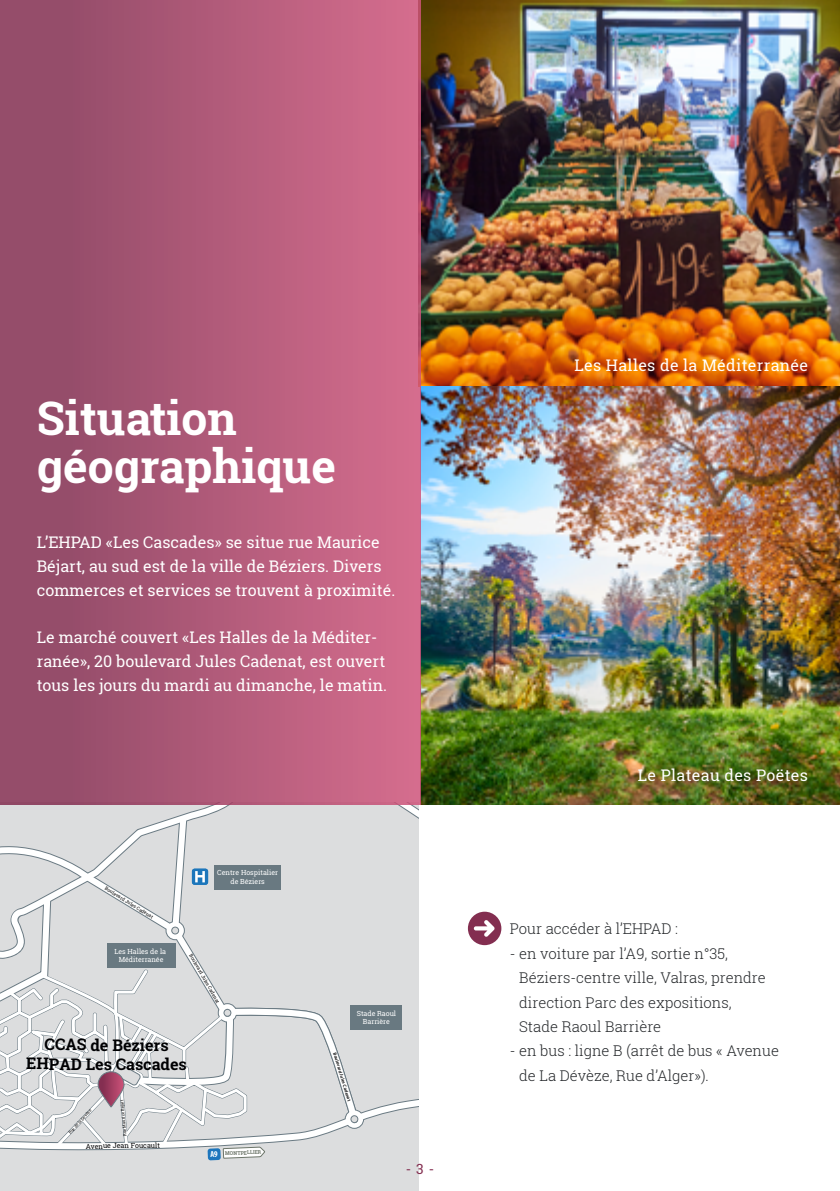
<style>
.page{position:relative;width:840px;height:1191px;background:#fff}
.page>*{position:absolute;margin:0;border:0;box-sizing:border-box;transform-origin:0 0}
.t1{font:700 46.2px/47.4px "Roboto Slab";color:#fff}
.t2{font:16px/24px "Roboto Slab";color:#fff}
.t3{font:16px "Roboto Slab";letter-spacing:.02em;color:#fff}
.t4{font:700 16px/19.2px "Roboto Slab";letter-spacing:-.01em;color:#000002;text-align:center}
.t5{font:300 14.8px/24.4px "Roboto Slab";color:#232629}
.t6{font:14px "Roboto Slab";color:#832e50}
.t7{font:7px/8.4px "Roboto Slab";color:#fff;text-align:center}
.t8{font:7px "Roboto Slab";color:#000002}
.t9{font:700 5.2px "Roboto Slab";color:#6c7569;scale:.95 1}
.t10{font:4.8px "Roboto Slab";color:#000002}
.t11{font:600 4.8px "Myriad Pro";color:#000002}
.t12{font:4px "Roboto Slab";color:#000002}
</style>
<div class="page">
<img style="left:420px;top:0;width:419px;height:387px">
<img style="left:420px;top:387px;width:419px;height:417px">
<div style="left:0;top:804px;width:418px;height:387px;background:#dcddde"></div>
<svg style="left:362px;top:1000px;width:56px;height:151px;background:#dbdcdd"></svg>
<svg style="left:207px;top:1148px;width:14px;height:12px"></svg>
<div style="left:351px;top:1005px;width:51px;height:24px;background:#697981"></div>
<div style="left:0;top:0;width:420px;height:804px;background:linear-gradient(to right,#8c4965,#d46c8d)"></div>
<div style="left:467px;top:911px;width:34px;height:34px;background:#832e50;border-radius:50%"></div>
<svg style="left:473px;top:920px;width:21px;height:16px"></svg>
<svg style="left:0;top:802px;width:362px;height:357px;background:#d7d8da"></svg>
<h1 class="t1" style="left:37px;top:394px;width:300px">Situation géographique</h1>
<p class="t2" style="left:37px;top:530px;width:360px">L’EHPAD «Les Cascades» se situe rue Maurice<br>Béjart, au sud est de la ville de Béziers. Divers commerces et services se trouvent à proximité.</p>
<p class="t2" style="left:37px;top:625px;width:351px">Le marché couvert «Les Halles de la Méditer&shy;ranée», 20 boulevard Jules Cadenat, est ouvert tous les jours du mardi au dimanche, le matin.</p>
<p class="t10" style="left:107px;top:885px;width:57px;rotate:32deg">Boulevard Jules Cadenat</p>
<p class="t7" style="left:114px;top:946px;width:53px">Les Halles de la<br>Méditerranée</p>
<p class="t7" style="left:217px;top:868px;width:62px">Centre Hospitalier de Béziers</p>
<p class="t10" style="left:193px;top:952px;width:57px;rotate:60deg">Boulevard Jules Cadenat</p>
<p class="t4" style="left:26px;top:1035px;width:162px">CCAS de Béziers<br>EHPAD Les Cascades</p>
<p class="t12" style="left:67px;top:1131px;width:33px;rotate:-48deg">Rue de la Devèze</p>
<p class="t12" style="left:122px;top:1136px;width:38px;rotate:-95deg">Rue Maurice Béjart</p>
<p class="t8" style="left:85px;top:1141px;width:76px;rotate:-1deg">Avenue Jean Foucault</p>
<p class="t9" style="left:225px;top:1149px;width:40px;rotate:-2deg">MONTPELLIER</p>
<p class="t7" style="left:356px;top:1008px;width:41px">Stade Raoul<br>Barrière</p>
<p class="t11" style="left:337px;top:1051px;width:52px;rotate:73deg">Boulevard Jules Cadenat</p>
<p class="t6" style="left:405px;top:1158px;width:30px">- 3 -</p>
<p class="t3" style="left:574px;top:355px;width:235px">Les Halles de la Méditerranée</p>
<p class="t3" style="left:637px;top:764px;width:171px">Le Plateau des Poëtes</p>
<p class="t5" style="left:509px;top:916px;width:169px">Pour accéder à l’EHPAD :</p>
<p class="t5" style="left:519px;top:940px;width:248px;text-indent:-9px">- en voiture par l’A9, sortie n°35,<br>Béziers-centre ville, Valras, prendre direction Parc des expositions,<br>Stade Raoul Barrière</p>
<p class="t5" style="left:519px;top:1038px;width:261px;text-indent:-9px">- en bus : ligne B (arrêt de bus « Avenue de La Dévèze, Rue d’Alger»).</p>
</div>
